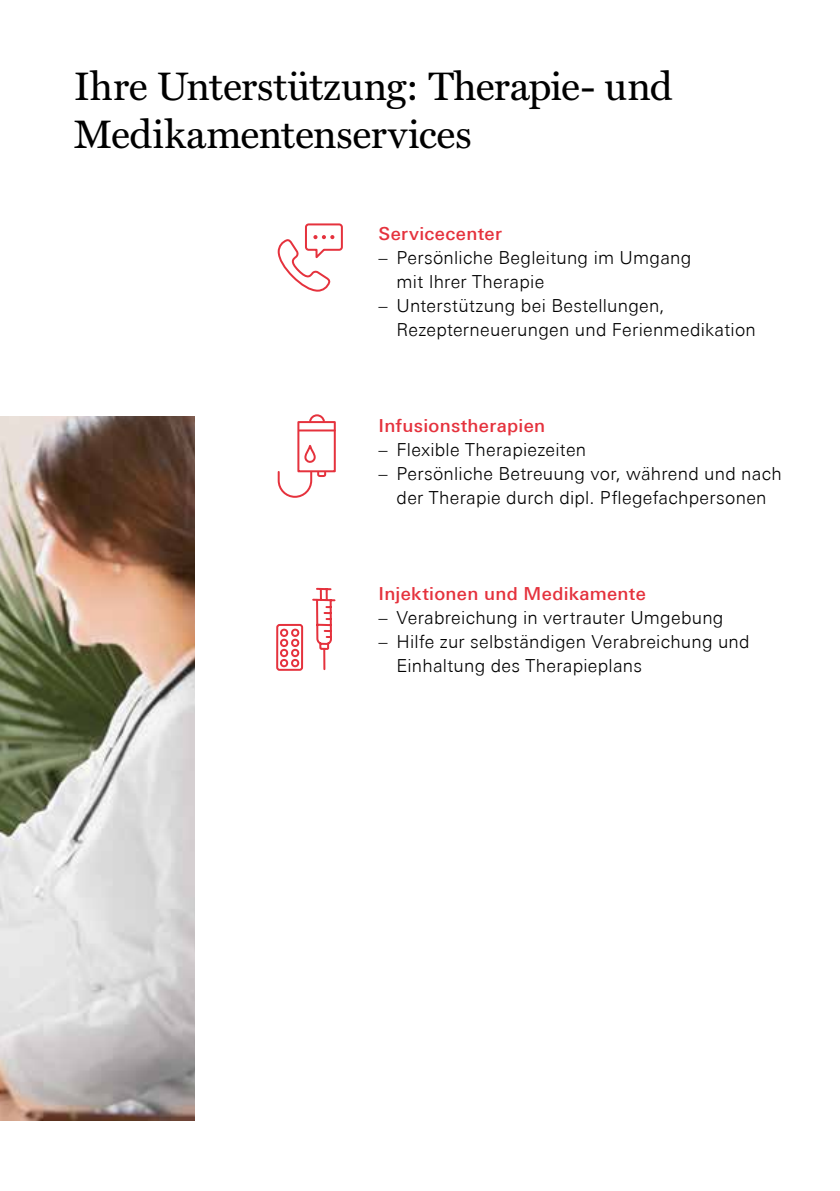
<style>
.page{position:relative;width:840px;height:1191px;background:#fff}
.page>*{position:absolute;margin:0;border:0;box-sizing:border-box;transform-origin:0 0}
.t1{font:40px/48px "Miller Text";letter-spacing:-.01em;color:#000}
.t2{font:300 18px/24px "Univers Next Pro";letter-spacing:.015em;color:#000}
.t3{font:500 18px "Univers Next Pro";letter-spacing:.015em;color:#e5323d}
</style>
<div class="page">
<img style="left:0;top:416px;width:194px;height:704px">
<svg style="left:277px;top:414px;width:59px;height:84px"></svg>
<div style="left:297px;top:421px;width:38px;height:51px;border:2px solid #e5323d"></div>
<svg style="left:312px;top:587px;width:24px;height:84px"></svg>
<svg style="left:276px;top:623px;width:28px;height:48px"></svg>
<svg style="left:277px;top:223px;width:66px;height:69px"></svg>
<h1 class="t1" style="left:74px;top:63px;width:600px">Ihre Unterstützung: Therapie- und<br>Medikamentenservices</h1>
<p class="t3" style="left:378px;top:223px;width:125px">Servicecenter</p>
<p class="t2" style="left:396px;top:246px;width:296px;text-indent:-18px">– Persönliche Begleitung im Umgang mit Ihrer Therapie</p>
<p class="t2" style="left:396px;top:294px;width:360px;text-indent:-18px">– Unterstützung bei Bestellungen,<br>Rezepterneuerungen und Ferienmedikation</p>
<p class="t3" style="left:378px;top:415px;width:168px">Infusionstherapien</p>
<p class="t2" style="left:378px;top:438px;width:209px">– Flexible Therapiezeiten</p>
<p class="t2" style="left:378px;top:462px;width:404px;text-align:center">– Persönliche Betreuung vor, während und nach der Therapie durch dipl. Pflegefachpersonen</p>
<p class="t3" style="left:378px;top:583px;width:269px">Injektionen und Medikamente</p>
<p class="t2" style="left:378px;top:606px;width:346px">– Verabreichung in vertrauter Umgebung</p>
<p class="t2" style="left:396px;top:630px;width:354px;text-indent:-18px">– Hilfe zur selbständigen Verabreichung und<br>Einhaltung des Therapieplans</p>
</div>
